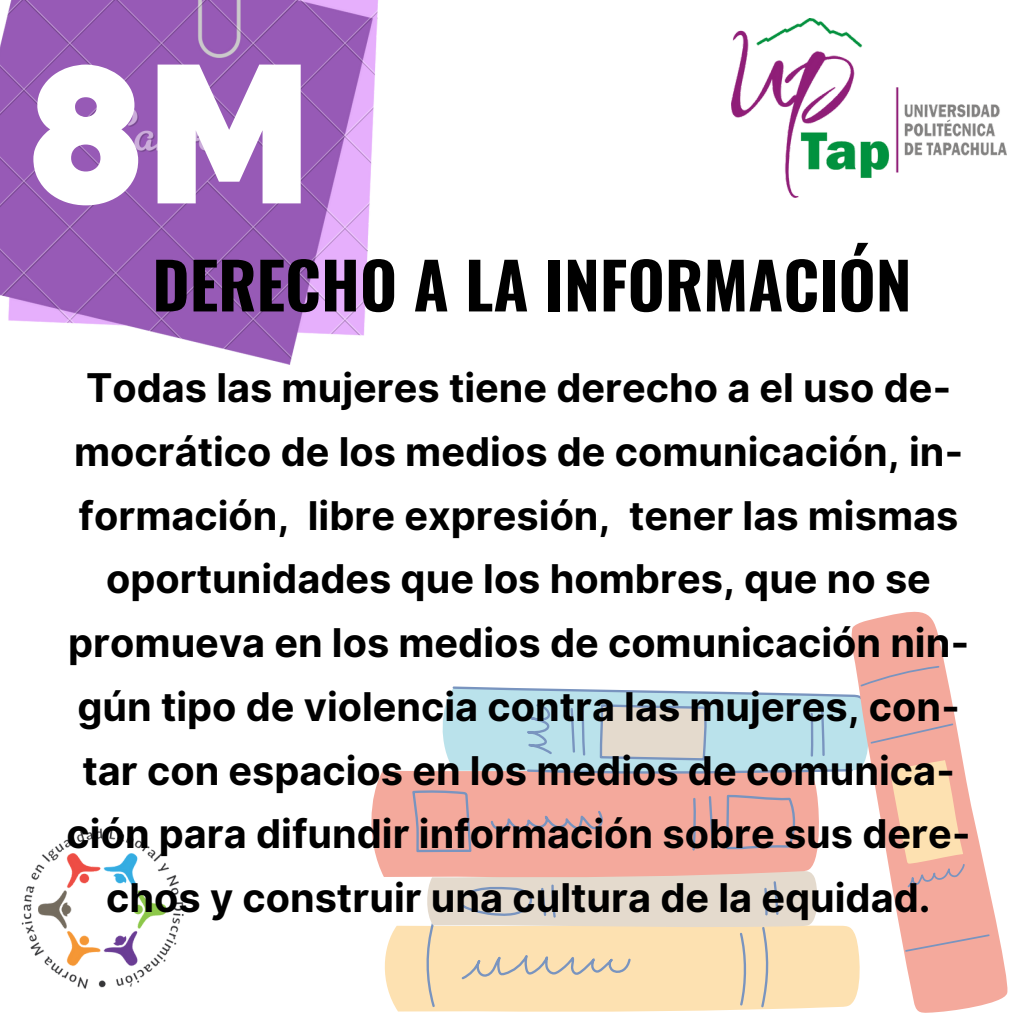
<style>
.page{position:relative;width:1013px;height:1013px;background:#fff}
.page>*{position:absolute;margin:0;border:0;box-sizing:border-box;transform-origin:0 0}
.t1{font:800 195.5px "Raleway";color:#fff}
.t2{font:700 63.75px "Oswald";color:#000}
.t3{font:700 39.62px/63.8px "Inter";color:#000;text-align:center}
</style>
<div class="page">
<img style="left:732px;top:18px;width:274px;height:179px">
<img style="left:21px;top:828px;width:163px;height:161px">
<svg style="left:384px;top:925px;width:383px;height:87px;fill:#fde1b1"></svg>
<svg style="left:371px;top:770px;width:40px;height:107px;background:#f5b2a7"></svg>
<svg style="left:851px;top:611px;width:157px;height:401px"></svg>
<svg style="left:411px;top:664px;width:579px;height:345px"></svg>
<img style="left:0;top:0;width:378px;height:364px">
<p class="t1" style="left:26px;top:20px;width:288px">8M</p>
<p class="t2" style="left:152px;top:235px;width:760px">DERECHO A LA INFORMACIÓN</p>
<p class="t3" style="left:67px;top:356px;width:905px">Todas las mujeres tiene derecho a el uso de‐ mocrático de los medios de comunicación, in‐ formación, libre expresión, tener las mismas oportunidades que los hombres, que no se promueva en los medios de comunicación nin‐ gún tipo de violencia contra las mujeres, con‐ tar con espacios en los medios de comunica‐ ción para difundir información sobre sus dere‐ chos y construir una cultura de la equidad.</p>
</div>
